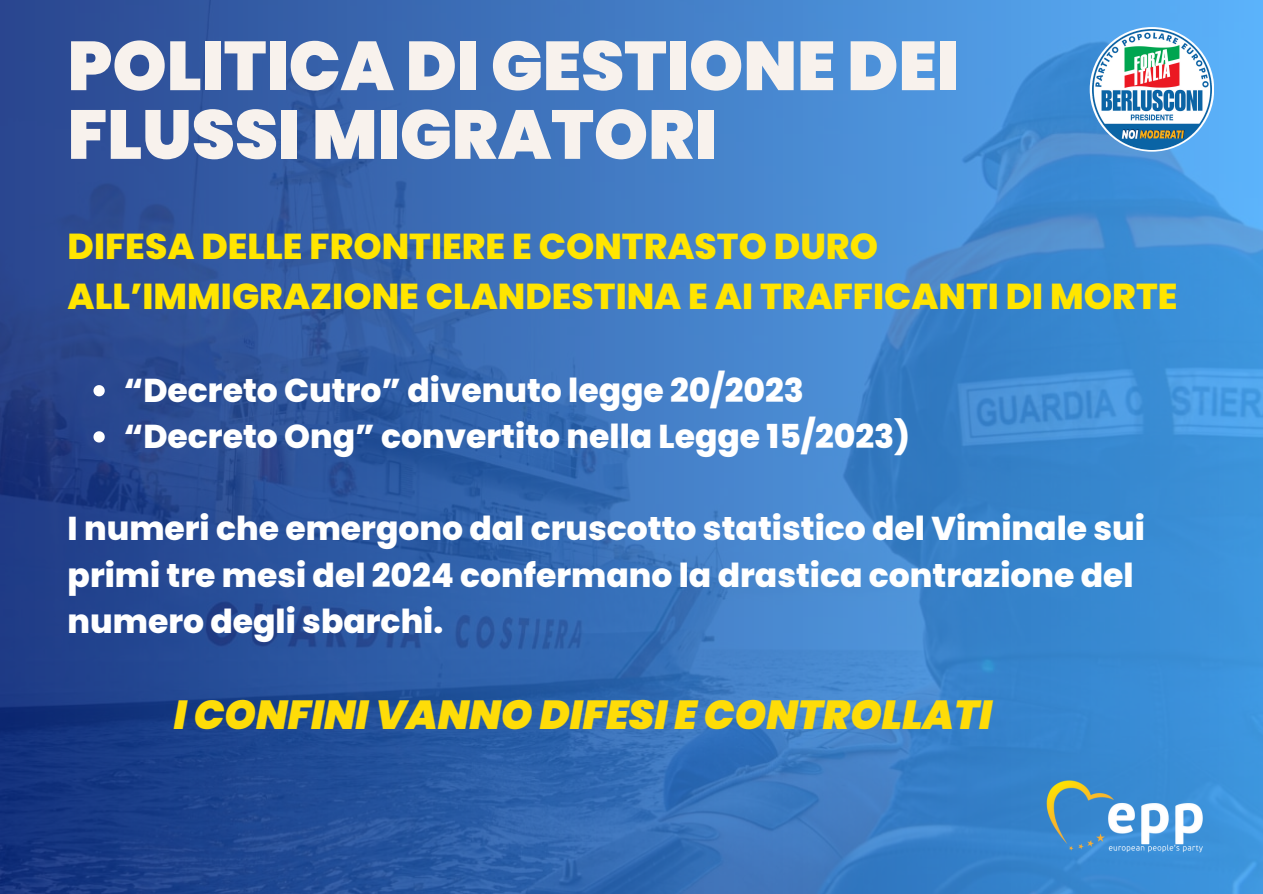
<style>
.page{position:relative;width:1263px;height:894px;background:#fff}
.page>*{position:absolute;margin:0;border:0;box-sizing:border-box;transform-origin:0 0}
.t1{font:900 69px "Poppins";color:#f8f2ed}
.t2{font:italic 900 40.5px "Poppins";color:#fedc08}
.t3{font:800 36px/49.5px "Poppins";color:#ffe500}
.t4{font:800 33px/46.2px "Poppins";color:#fff}
</style>
<div class="page">
<img style="left:0;top:0;width:1263px;height:893px">
<img style="left:1031px;top:767px;width:188px;height:97px">
<svg style="left:93px;top:385px;width:12px;height:11px"></svg>
<svg style="left:93px;top:431px;width:12px;height:11px"></svg>
<img style="left:1092px;top:30px;width:120px;height:119px">
<p class="t1" style="left:68px;top:18px;width:893px">POLITICA DI GESTIONE DEI</p>
<h1 class="t1" style="left:68px;top:86px;width:650px">FLUSSI MIGRATORI</h1>
<p class="t3" style="left:68px;top:221px;width:1111px">DIFESA DELLE FRONTIERE E CONTRASTO DURO<br>ALL’IMMIGRAZIONE CLANDESTINA E AI TRAFFICANTI DI MORTE</p>
<p class="t4" style="left:124px;top:367px;width:788px">“Decreto Cutro” divenuto legge 20/2023 “Decreto Ong” convertito nella Legge 15/2023)</p>
<p class="t4" style="left:68px;top:505px;width:1079px">I numeri che emergono dal cruscotto statistico del Viminale sui primi tre mesi del 2024 confermano la drastica contrazione del numero degli sbarchi.</p>
<p class="t2" style="left:174px;top:686px;width:820px">I CONFINI VANNO DIFESI E CONTROLLATI</p>
</div>
